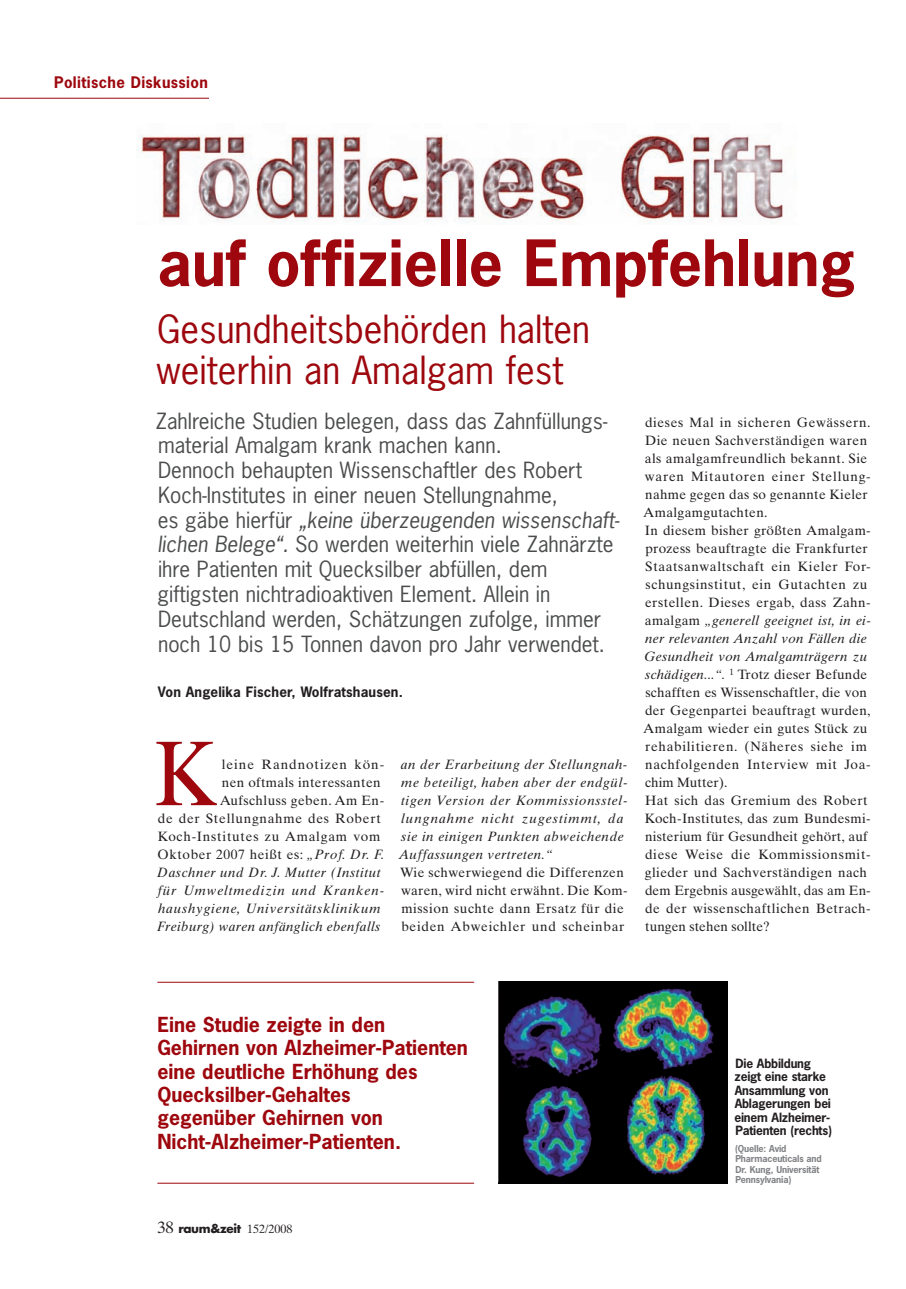
<style>
.page{position:relative;width:906px;height:1289px;background:#fff}
.page>*{position:absolute;margin:0;border:0;box-sizing:border-box;transform-origin:0 0}
.t1{font:91.8px "Times Ten";color:#9d070d;scale:.9 1}
.t2{font:700 60px "News Gothic Std";color:#9d070d}
.t3{font:36.45px/40.7px "News Gothic Std";color:#9d070d}
.t4{font:21px/24.8px "News Gothic";color:#4b4c4d}
.t5{font:700 19.5px/23.4px "News Gothic";color:#9d070d}
.t6{font:700 15px "News Gothic";letter-spacing:.025em;color:#9d070d}
.t7{font:13.5px/18px "Times Ten";letter-spacing:.03em;color:#231f20}
.t8{font:italic 13.5px/18px "Times Ten";letter-spacing:.04em;color:#231f20}
.t9{font:13.5px "Times Ten";letter-spacing:.055em;color:#231f20}
.t10{font:700 13.5px "News Gothic";letter-spacing:.01em;color:#231f20}
.t11{font:italic 13.5px "Times Ten";letter-spacing:.065em;color:#231f20}
.t12{font:13.5px "Times Ten";letter-spacing:.07em;color:#231f20}
.t13{font:700 12px/13.5px "News Gothic";letter-spacing:-.015em;color:#231f20}
.t14{font:700 12px "Futura";letter-spacing:-.03em;color:#231f20}
.t15{font:700 9px/10.5px "News Gothic";letter-spacing:-.015em;color:#808285}
.s1{font-style:italic}
.s2{font-family:"Times Ten";font-weight:400;font-size:16.5px}
.s3{font-family:"Times Ten";font-weight:400}
</style>
<div class="page">
<hr style="left:0;top:98px;width:209px;height:1px;background:#9d070d">
<img style="left:137px;top:135px;width:648px;height:90px">
<img style="left:499px;top:981px;width:229px;height:202px">
<hr style="left:157px;top:981px;width:317px;height:1px;background:#9d070d">
<hr style="left:157px;top:1182px;width:317px;height:1px;background:#9d070d">
<p class="t6" style="left:54px;top:73px;width:155px">Politische Diskussion</p>
<h2 class="t2" style="left:157px;top:224px;width:699px">auf offizielle Empfehlung</h2>
<h3 class="t3" style="left:157px;top:309px;width:435px">Gesundheitsbehörden halten weiterhin an Amalgam fest</h3>
<p class="t4" style="left:156px;top:407px;width:465px">Zahlreiche Studien belegen, dass das Zahnfüllungs&shy;material Amalgam krank machen kann.<br>Dennoch behaupten Wissenschaftler des Robert Koch-Institutes in einer neuen Stellungnahme,<br>es gäbe hierfür <span class="s1">„keine überzeugenden wissenschaft&shy;lichen Belege“.</span> So werden weiterhin viele Zahnärzte ihre Patienten mit Quecksilber abfüllen, dem giftigsten nichtradioaktiven Element. Allein in Deutschland werden, Schätzungen zufolge, immer noch 10 bis 15 Tonnen davon pro Jahr verwendet.</p>
<p class="t10" style="left:158px;top:683px;width:247px">Von Angelika Fischer, Wolfratshausen.</p>
<h1 class="t1" style="left:154px;top:719px;width:73px">K</h1>
<p class="t12" style="left:222px;top:756px;width:164px">leine Randnotizen kön-</p>
<p class="t7" style="left:222px;top:773px;width:160px">nen oftmals interessanten</p>
<p class="t7" style="left:220px;top:791px;width:166px">Aufschluss geben. Am En-</p>
<p class="t9" style="left:158px;top:810px;width:224px">de der Stellungnahme des Robert</p>
<p class="t9" style="left:158px;top:828px;width:224px">Koch-Institutes zu Amalgam vom</p>
<p class="t7" style="left:158px;top:845px;width:228px">Oktober 2007 heißt es: <span class="s1">„Prof. Dr. F.</span></p>
<p class="t8" style="left:157px;top:863px;width:225px">Daschner und Dr. J. Mutter (Institut</p>
<p class="t11" style="left:158px;top:882px;width:228px">für Umweltmedizin und Kranken-</p>
<p class="t8" style="left:158px;top:899px;width:224px">haushygiene, Universitätsklinikum</p>
<p class="t8" style="left:157px;top:917px;width:225px">Freiburg) waren anfänglich ebenfalls</p>
<p class="t8" style="left:399px;top:755px;width:230px">an der Erarbeitung der Stellungnah&shy;me beteiligt, haben aber der endgül&shy;tigen Version der Kommissionsstel&shy;lungnahme nicht zugestimmt, da sie in einigen Punkten abweichende Auffassungen vertreten.“</p>
<p class="t7" style="left:400px;top:863px;width:229px">Wie schwerwiegend die Differenzen waren, wird nicht erwähnt. Die Kom&shy;mission suchte dann Ersatz für die beiden Abweichler und scheinbar</p>
<p class="t7" style="left:643px;top:413px;width:229px">dieses Mal in sicheren Gewässern.<br>Die neuen Sachverständigen waren als amalgamfreundlich bekannt. Sie waren Mitautoren einer Stellung&shy;nahme gegen das so genannte Kieler Amalgamgutachten.<br>In diesem bisher größten Amalgam&shy;prozess beauftragte die Frankfurter Staatsanwaltschaft ein Kieler For&shy;schungsinstitut, ein Gutachten zu erstellen. Dieses ergab, dass Zahn&shy;amalgam <span class="s1">„generell geeignet ist, in ei&shy;ner relevanten Anzahl von Fällen die Gesundheit von Amalgamträgern zu schädigen...“.</span> <sup>1</sup> Trotz dieser Befunde schafften es Wissenschaftler, die von der Gegenpartei beauftragt wurden, Amalgam wieder ein gutes Stück zu rehabilitieren. (Näheres siehe im nachfolgenden Interview mit Joa&shy;chim Mutter).<br>Hat sich das Gremium des Robert Koch-Institutes, das zum Bundesmi&shy;nisterium für Gesundheit gehört, auf diese Weise die Kommissionsmit&shy;glieder und Sachverständigen nach dem Ergebnis ausgewählt, das am En&shy;de der wissenschaftlichen Betrach&shy;tungen stehen sollte?</p>
<h3 class="t5" style="left:157px;top:1012px;width:312px">Eine Studie zeigte in den<br>Gehirnen von Alzheimer-Patienten eine deutliche Erhöhung des<br>Quecksilber-Gehaltes<br>gegenüber Gehirnen von<br>Nicht-Alzheimer-Patienten.</h3>
<p class="t14" style="left:157px;top:1219px;width:137px"><span class="s2">38</span> raum&amp;zeit <span class="s3">152/2008</span></p>
<p class="t13" style="left:734px;top:1056px;width:99px">Die Abbildung zeigt eine starke<br>Ansammlung von<br>Ablagerungen bei einem Alzheimer-<br>Patienten (rechts)</p>
<p class="t15" style="left:735px;top:1142px;width:88px">(Quelle: Avid<br>Pharmaceuticals and<br>Dr. Kung, Universität<br>Pennsylvania)</p>
</div>
